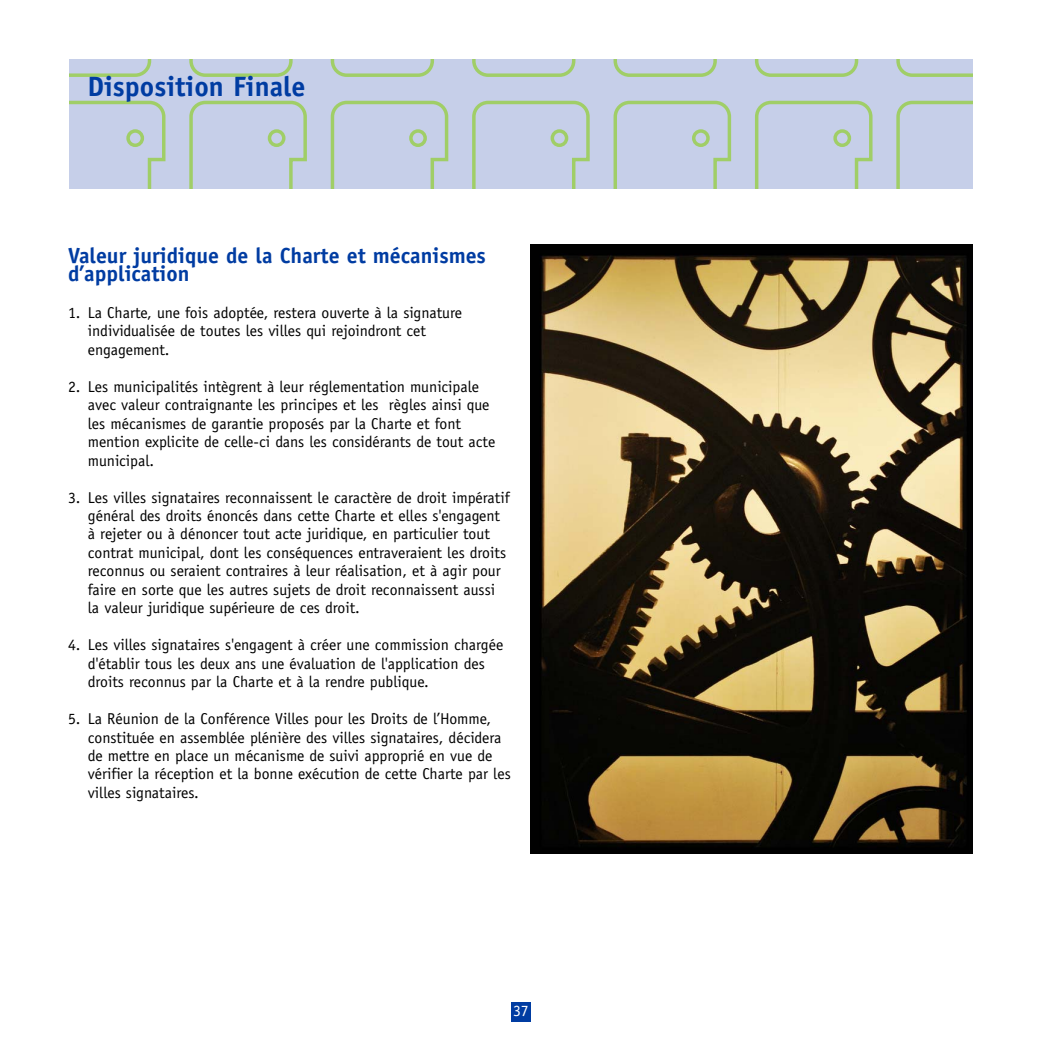
<style>
.page{position:relative;width:1042px;height:1042px;background:#fff}
.page>*{position:absolute;margin:0;border:0;box-sizing:border-box;transform-origin:0 0}
.t1{font:700 28px "Officina Sans";color:#003ca2}
.t2{font:700 21.88px/18.4px "Officina Sans";color:#003ca2}
.t3{font:15.75px/18.4px "Officina Sans";color:#000}
.t4{font:15.75px "Officina Sans";color:#fff}
</style>
<div class="page">
<div style="left:511px;top:1002px;width:20px;height:20px;background:#003ca2"></div>
<div style="left:69px;top:60px;width:903px;height:129px;background:#c6cfe9"></div>
<svg style="left:69px;top:100px;width:97px;height:89px"></svg>
<svg style="left:126px;top:129px;width:18px;height:18px"></svg>
<svg style="left:189px;top:100px;width:118px;height:89px"></svg>
<svg style="left:268px;top:129px;width:17px;height:18px"></svg>
<svg style="left:330px;top:100px;width:119px;height:89px"></svg>
<svg style="left:409px;top:129px;width:18px;height:18px"></svg>
<svg style="left:472px;top:100px;width:118px;height:89px"></svg>
<svg style="left:550px;top:129px;width:18px;height:18px"></svg>
<svg style="left:613px;top:100px;width:119px;height:89px"></svg>
<svg style="left:692px;top:129px;width:18px;height:18px"></svg>
<svg style="left:755px;top:100px;width:118px;height:89px"></svg>
<svg style="left:833px;top:129px;width:18px;height:18px"></svg>
<svg style="left:896px;top:100px;width:76px;height:89px"></svg>
<svg style="left:69px;top:60px;width:83px;height:17px"></svg>
<svg style="left:189px;top:60px;width:104px;height:17px"></svg>
<svg style="left:330px;top:60px;width:104px;height:17px"></svg>
<svg style="left:472px;top:60px;width:104px;height:17px"></svg>
<svg style="left:613px;top:60px;width:104px;height:17px"></svg>
<svg style="left:755px;top:60px;width:104px;height:17px"></svg>
<svg style="left:896px;top:60px;width:76px;height:17px"></svg>
<img style="left:531px;top:244px;width:441px;height:609px">
<h1 class="t1" style="left:87px;top:76px;width:220px">Disposition Finale</h1>
<h2 class="t2" style="left:68px;top:248px;width:419px">Valeur juridique de la Charte et mécanismes d’application</h2>
<p class="t3" style="left:88px;top:305px;width:376px;text-indent:-20px">1. La Charte, une fois adoptée, restera ouverte à la signature individualisée de toutes les villes qui rejoindront cet engagement.</p>
<p class="t3" style="left:88px;top:378px;width:409px;text-indent:-20px">2. Les municipalités intègrent à leur réglementation municipale avec valeur contraignante les principes et les règles ainsi que les mécanismes de garantie proposés par la Charte et font mention explicite de celle-ci dans les considérants de tout acte municipal.</p>
<p class="t3" style="left:88px;top:489px;width:423px;text-indent:-20px">3. Les villes signataires reconnaissent le caractère de droit impératif général des droits énoncés dans cette Charte et elles s'engagent à rejeter ou à dénoncer tout acte juridique, en particulier tout contrat municipal, dont les conséquences entraveraient les droits reconnus ou seraient contraires à leur réalisation, et à agir pour faire en sorte que les autres sujets de droit reconnaissent aussi la valeur juridique supérieure de ces droit.</p>
<p class="t3" style="left:88px;top:637px;width:417px;text-indent:-20px">4. Les villes signataires s'engagent à créer une commission chargée d'établir tous les deux ans une évaluation de l'application des droits reconnus par la Charte et à la rendre publique.</p>
<p class="t3" style="left:88px;top:711px;width:424px;text-indent:-20px">5. La Réunion de la Conférence Villes pour les Droits de l’Homme, constituée en assemblée plénière des villes signataires, décidera de mettre en place un mécanisme de suivi approprié en vue de vérifier la réception et la bonne exécution de cette Charte par les villes signataires.</p>
<p class="t4" style="left:513px;top:1005px;width:17px">37</p>
</div>
